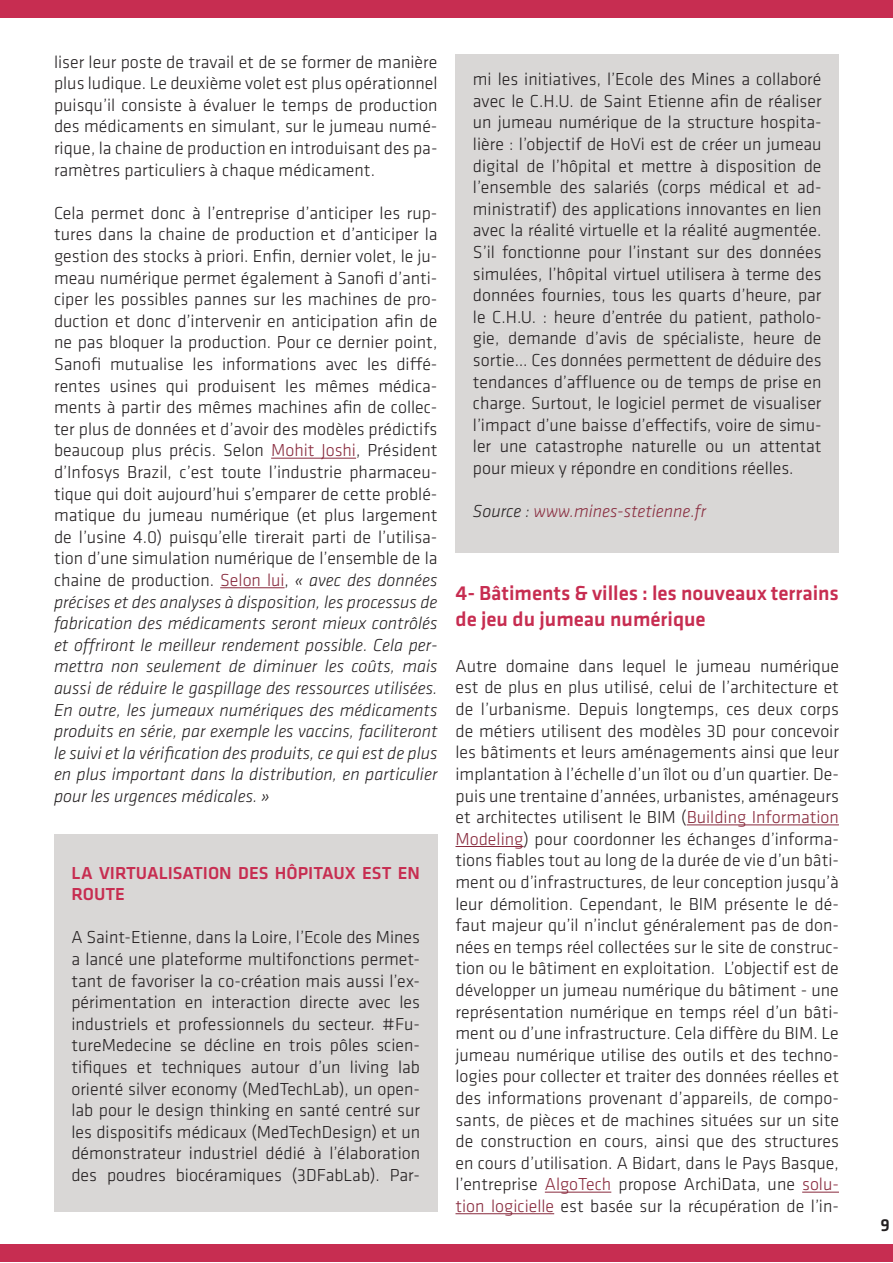
<style>
.page{position:relative;width:893px;height:1263px;background:#fff}
.page>*{position:absolute;margin:0;border:0;box-sizing:border-box;transform-origin:0 0}
.t1{font:500 21px/25.2px "Klavika";color:#c72d51}
.t2{font:300 18px/21.6px "Klavika";color:#231f20;text-align:justify}
.t3{font:500 18px/21.6px "Klavika";color:#c72d51}
.t4{font:italic 300 18px "Klavika";color:#882a3d}
.t5{font:500 18px "Klavika";color:#231f20}
.s1{color:#882a3d}
.s2{font-style:italic}
.s3{color:#231f20}
</style>
<div class="page">
<div style="left:0;top:1244px;width:893px;height:18px;background:#c72d51"></div>
<div style="left:0;top:0;width:892px;height:18px;background:#c72d51"></div>
<div style="left:455px;top:54px;width:384px;height:499px;background:#d9d7d6"></div>
<div style="left:54px;top:834px;width:383px;height:378px;background:#d9d7d6"></div>
<hr style="left:687px;top:824px;width:152px;height:1px;background:#882a3d">
<hr style="left:455px;top:846px;width:69px;height:1px;background:#882a3d">
<hr style="left:545px;top:1192px;width:66px;height:1px;background:#882a3d">
<hr style="left:802px;top:1192px;width:37px;height:1px;background:#882a3d">
<hr style="left:455px;top:1213px;width:99px;height:1px;background:#882a3d">
<hr style="left:271px;top:458px;width:85px;height:1px;background:#882a3d">
<hr style="left:220px;top:587px;width:65px;height:1px;background:#882a3d">
<p class="t2" style="left:54px;top:51px;width:385px">liser leur poste de travail et de se former de manière plus ludique. Le deuxième volet est plus opérationnel puisqu’il consiste à évaluer le temps de production des médicaments en simulant, sur le jumeau numé&shy;rique, la chaine de production en introduisant des pa&shy;ramètres particuliers à chaque médicament.</p>
<p class="t2" style="left:54px;top:202px;width:385px">Cela permet donc à l’entreprise d’anticiper les rup&shy;tures dans la chaine de production et d’anticiper la gestion des stocks à priori. Enfin, dernier volet, le ju&shy;meau numérique permet également à Sanofi d’anti&shy;ciper les possibles pannes sur les machines de pro&shy;duction et donc d’intervenir en anticipation afin de ne pas bloquer la production. Pour ce dernier point, Sanofi mutualise les informations avec les diffé&shy;rentes usines qui produisent les mêmes médica&shy;ments à partir des mêmes machines afin de collec&shy;ter plus de données et d’avoir des modèles prédictifs beaucoup plus précis. Selon <span class="s1">Mohit Joshi</span>, Président d’Infosys Brazil, c’est toute l’industrie pharmaceu&shy;tique qui doit aujourd’hui s’emparer de cette problé&shy;matique du jumeau numérique (et plus largement de l’usine 4.0) puisqu’elle tirerait parti de l’utilisa&shy;tion d’une simulation numérique de l’ensemble de la chaine de production. <span class="s1">Selon lui</span>, <span class="s2">« avec des données précises et des analyses à disposition, les processus de fabrication des médicaments seront mieux contrôlés et offriront le meilleur rendement possible. Cela per&shy;mettra non seulement de diminuer les coûts, mais aussi de réduire le gaspillage des ressources utilisées.<br>En outre, les jumeaux numériques des médicaments produits en série, par exemple les vaccins, faciliteront le suivi et la vérification des produits, ce qui est de plus en plus important dans la distribution, en particulier pour les urgences médicales. »</span></p>
<p class="t3" style="left:71px;top:861px;width:350px">LA VIRTUALISATION DES HÔPITAUX EST EN<br>ROUTE</p>
<p class="t2" style="left:71px;top:926px;width:350px">A Saint-Etienne, dans la Loire, l’Ecole des Mines a lancé une plateforme multifonctions permet&shy;tant de favoriser la co-création mais aussi l’ex&shy;périmentation en interaction directe avec les industriels et professionnels du secteur. #Fu&shy;tureMedecine se décline en trois pôles scien&shy;tifiques et techniques autour d’un living lab orienté silver economy (MedTechLab), un open&shy;lab pour le design thinking en santé centré sur les dispositifs médicaux (MedTechDesign) et un démonstrateur industriel dédié à l’élaboration des poudres biocéramiques (3DFabLab). Par-</p>
<p class="t2" style="left:473px;top:68px;width:350px">mi les initiatives, l’Ecole des Mines a collaboré avec le C.H.U. de Saint Etienne afin de réaliser un jumeau numérique de la structure hospita&shy;lière : l’objectif de HoVi est de créer un jumeau digital de l’hôpital et mettre à disposition de l’ensemble des salariés (corps médical et ad&shy;ministratif) des applications innovantes en lien avec la réalité virtuelle et la réalité augmentée.<br>S’il fonctionne pour l’instant sur des données simulées, l’hôpital virtuel utilisera à terme des données fournies, tous les quarts d’heure, par le C.H.U. : heure d’entrée du patient, patholo&shy;gie, demande d’avis de spécialiste, heure de sortie… Ces données permettent de déduire des tendances d’affluence ou de temps de prise en charge. Surtout, le logiciel permet de visualiser l’impact d’une baisse d’effectifs, voire de simu&shy;ler une catastrophe naturelle ou un attentat pour mieux y répondre en conditions réelles.</p>
<p class="t4" style="left:473px;top:500px;width:235px"><span class="s3">Source :</span> www.mines-stetienne.fr</p>
<p class="t1" style="left:455px;top:580px;width:385px">4- Bâtiments &amp; villes : les nouveaux terrains de jeu du jumeau numérique</p>
<p class="t2" style="left:455px;top:655px;width:385px">Autre domaine dans lequel le jumeau numérique est de plus en plus utilisé, celui de l’architecture et de l’urbanisme. Depuis longtemps, ces deux corps de métiers utilisent des modèles 3D pour concevoir les bâtiments et leurs aménagements ainsi que leur implantation à l’échelle d’un îlot ou d’un quartier. De&shy;puis une trentaine d’années, urbanistes, aménageurs et architectes utilisent le BIM (<span class="s1">Building Information Modeling</span>) pour coordonner les échanges d’informa&shy;tions fiables tout au long de la durée de vie d’un bâti&shy;ment ou d’infrastructures, de leur conception jusqu’à leur démolition. Cependant, le BIM présente le dé&shy;faut majeur qu’il n’inclut généralement pas de don&shy;nées en temps réel collectées sur le site de construc&shy;tion ou le bâtiment en exploitation. L’objectif est de développer un jumeau numérique du bâtiment - une représentation numérique en temps réel d’un bâti&shy;ment ou d’une infrastructure. Cela diffère du BIM. Le jumeau numérique utilise des outils et des techno&shy;logies pour collecter et traiter des données réelles et des informations provenant d’appareils, de compo&shy;sants, de pièces et de machines situées sur un site de construction en cours, ainsi que des structures en cours d’utilisation. A Bidart, dans le Pays Basque, l’entreprise <span class="s1">AlgoTech</span> propose ArchiData, une <span class="s1">solu&shy;tion logicielle</span> est basée sur la récupération de l’in-</p>
<p class="t5" style="left:880px;top:1212px;width:11px">9</p>
</div>
